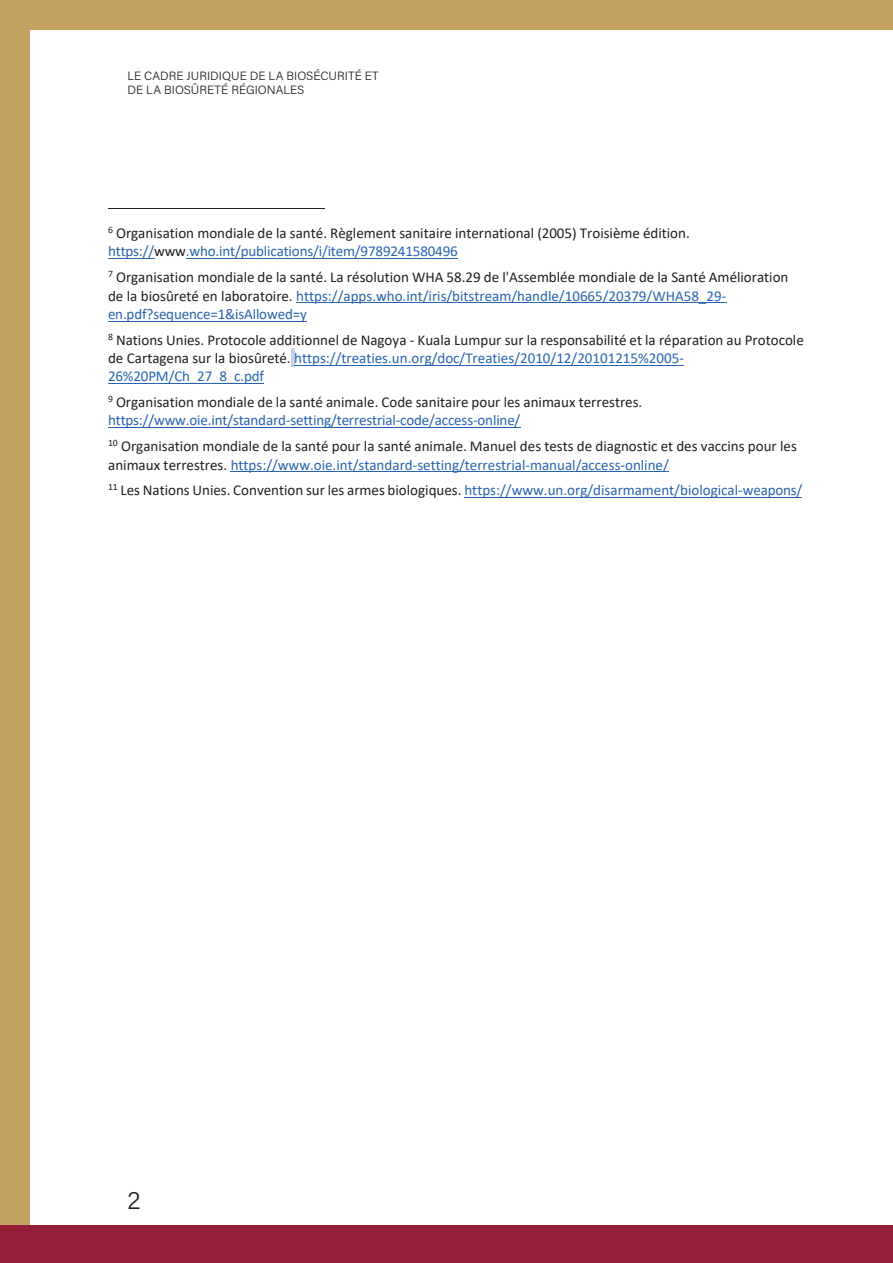
<style>
.page{position:relative;width:893px;height:1263px;background:#fff}
.page>*{position:absolute;margin:0;border:0;box-sizing:border-box;transform-origin:0 0}
.t1{font:300 25.5px "Acumin Pro";color:#231f20}
.t2{font:15px/18.3px "Calibri";color:#231f20}
.t3{font:15px "Calibri";color:#2764b0}
.t4{font:300 12px/14.4px "Acumin Pro";color:#231f20}
.s1{color:#2764b0}
.s2{color:#231f20}
</style>
<div class="page">
<div style="left:0;top:0;width:30px;height:1235px;background:#c2a364"></div>
<div style="left:0;top:1225px;width:893px;height:38px;background:#951e39"></div>
<div style="left:0;top:0;width:893px;height:30px;background:#c2a364"></div>
<hr style="left:291px;top:349px;width:3px;height:18px;background:#c2d2eb">
<hr style="left:108px;top:258px;width:46px;height:1px;background:#2764b0">
<hr style="left:186px;top:258px;width:271px;height:1px;background:#2764b0">
<hr style="left:296px;top:302px;width:430px;height:1px;background:#2764b0">
<hr style="left:108px;top:320px;width:199px;height:1px;background:#2764b0">
<hr style="left:294px;top:365px;width:390px;height:1px;background:#2764b0">
<hr style="left:108px;top:383px;width:156px;height:1px;background:#2764b0">
<hr style="left:108px;top:427px;width:412px;height:1px;background:#2764b0">
<hr style="left:231px;top:471px;width:438px;height:1px;background:#2764b0">
<hr style="left:464px;top:497px;width:338px;height:1px;background:#2764b0">
<hr style="left:108px;top:208px;width:216px;height:1px;background:#231f20">
<p class="t4" style="left:128px;top:68px;width:253px">LE CADRE JURIDIQUE DE LA BIOSÉCURITÉ ET<br>DE LA BIOSÛRETÉ RÉGIONALES</p>
<p class="t2" style="left:108px;top:224px;width:583px"><sup>6</sup> Organisation mondiale de la santé. Règlement sanitaire international (2005) Troisième édition. <span class="s1">https://</span>www<span class="s1">.who.int/publications/i/item/9789241580496</span></p>
<p class="t2" style="left:108px;top:268px;width:682px"><sup>7</sup> Organisation mondiale de la santé. La résolution WHA 58.29 de l'Assemblée mondiale de la Santé Amélioration de la biosûreté en laboratoire. <span class="s1">https://apps.who.int/iris/bitstream/handle/10665/20379/WHA58_29- en.pdf?sequence=1&amp;isAllowed=y</span></p>
<p class="t2" style="left:108px;top:330px;width:697px"><sup>8</sup> Nations Unies. Protocole additionnel de Nagoya - Kuala Lumpur sur la responsabilité et la réparation au Protocole de Cartagena sur la biosûreté. <span class="s1">https://treaties.un.org/doc/Treaties/2010/12/20101215%2005-<br>26%20PM/Ch_27_8_c.pdf</span></p>
<p class="t2" style="left:108px;top:392px;width:536px"><sup>9</sup> Organisation mondiale de la santé animale. Code sanitaire pour les animaux terrestres. <span class="s1">https://www.oie.int/standard-setting/terrestrial-code/access-online/</span></p>
<p class="t2" style="left:108px;top:436px;width:690px"><sup>10</sup> Organisation mondiale de la santé pour la santé animale. Manuel des tests de diagnostic et des vaccins pour les animaux terrestres. <span class="s1">https://www.oie.int/standard-setting/terrestrial-manual/access-online/</span></p>
<p class="t3" style="left:108px;top:480px;width:696px"><sup>11</sup> <span class="s2">Les Nations Unies. Convention sur les armes biologiques.</span> https://www.un.org/disarmament/biological-weapons/</p>
<h1 class="t1" style="left:128px;top:1183px;width:15px">2</h1>
</div>
